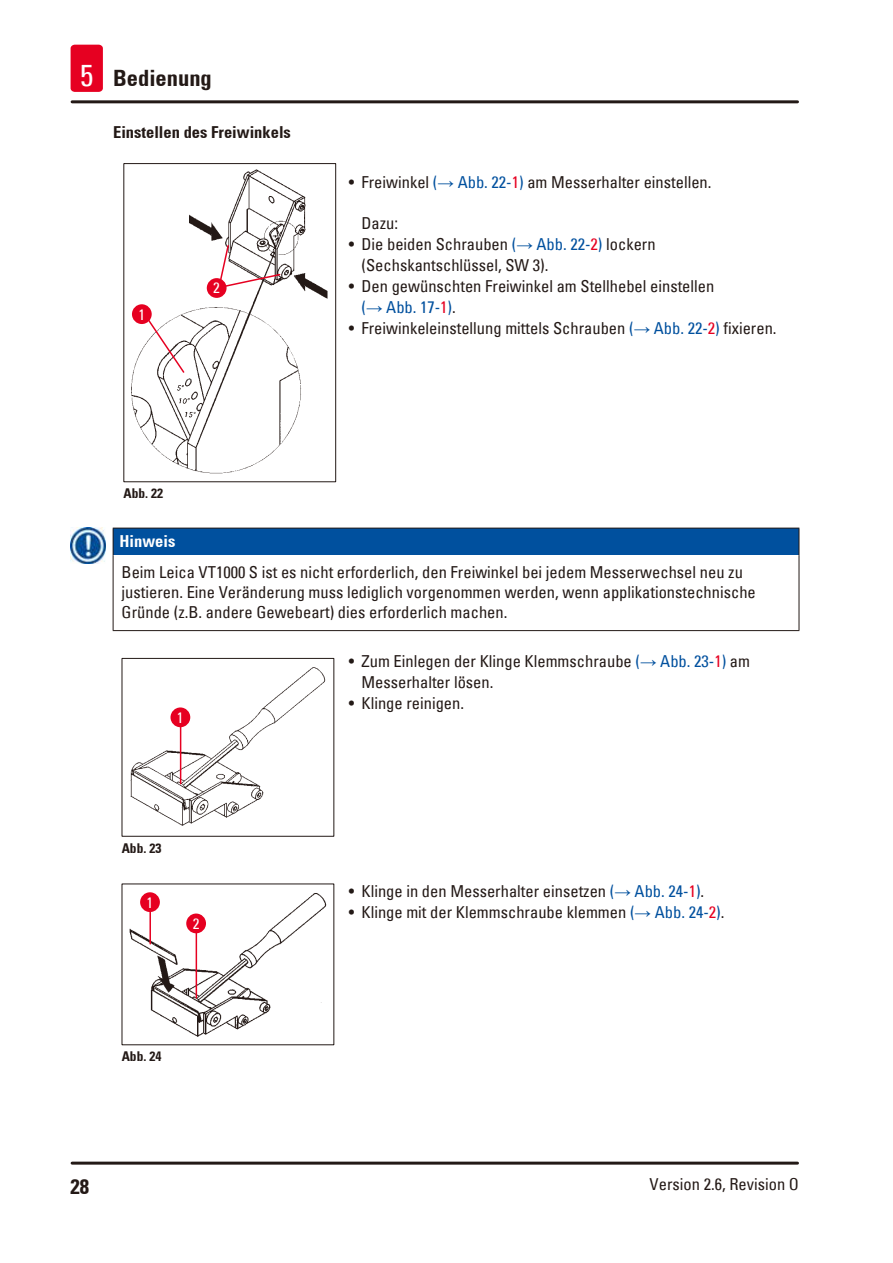
<style>
.page{position:relative;width:893px;height:1263px;background:#fff}
.page>*{position:absolute;margin:0;border:0;box-sizing:border-box;transform-origin:0 0}
.t1{font:700 condensed 22.5px "Univers";color:#231916}
.t2{font:700 condensed 21px "Univers";color:#231916}
.Source_of_danger{font:condensed 16.5px/20.9px "Univers";color:#231916}
.Subheading{font:700 condensed 16.5px "Univers";color:#231916}
.Signalword__no_use_a{font:700 condensed 16.5px "Univers";color:#fff}
.t3{font:condensed 15px "Univers";color:#fff}
.t4{font:700 condensed 13.5px "Univers";color:#231916}
.s1{font-weight:400;font-size:30px;color:#fff}
.s2{color:#00509e}
.s3{font-family:"Arial";font-stretch:normal;color:#00509e}
.s4{color:#e60021}
</style>
<div class="page">
<hr style="left:72px;top:1161px;width:725px;height:3px;background:#231916">
<hr style="left:72px;top:100px;width:725px;height:3px;background:#231916">
<div style="left:71px;top:45px;width:32px;height:47px;background:#e60021;border-radius:4px"></div>
<img style="left:123px;top:163px;width:213px;height:319px">
<div style="left:132px;top:304px;width:20px;height:20px;background:#e60021;border-radius:50%"></div>
<svg style="left:145px;top:316px;width:41px;height:58px"></svg>
<div style="left:207px;top:278px;width:20px;height:20px;background:#e60021;border-radius:50%"></div>
<svg style="left:219px;top:244px;width:62px;height:44px"></svg>
<div style="left:113px;top:528px;width:686px;height:27px;background:#00509e"></div>
<hr style="left:113px;top:555px;width:1px;height:75px;background:#231916">
<hr style="left:799px;top:555px;width:1px;height:75px;background:#231916">
<hr style="left:113px;top:630px;width:686px;height:1px;background:#231916">
<hr style="left:113px;top:528px;width:686px;height:1px;background:#231916">
<svg style="left:113px;top:528px;width:1px;height:27px"></svg>
<svg style="left:799px;top:528px;width:1px;height:27px"></svg>
<img style="left:71px;top:528px;width:34px;height:36px">
<div style="left:122px;top:658px;width:212px;height:179px;border:1px solid #231916"></div>
<img style="left:130px;top:667px;width:196px;height:159px">
<hr style="left:180px;top:726px;width:1px;height:58px;background:#e60021">
<div style="left:171px;top:707px;width:19px;height:20px;background:#e60021;border-radius:50%"></div>
<img style="left:122px;top:890px;width:205px;height:150px">
<hr style="left:149px;top:910px;width:2px;height:34px;background:#e60021">
<div style="left:140px;top:892px;width:20px;height:20px;background:#e60021;border-radius:50%"></div>
<hr style="left:196px;top:932px;width:1px;height:66px;background:#e60021">
<div style="left:186px;top:913px;width:20px;height:20px;background:#e60021;border-radius:50%"></div>
<h1 class="t1" style="left:80px;top:65px;width:133px"><span class="s1">5</span> Bedienung</h1>
<p class="Subheading" style="left:113px;top:122px;width:179px">Einstellen des Freiwinkels</p>
<p class="t3" style="left:138px;top:305px;width:8px">1</p>
<p class="t3" style="left:213px;top:279px;width:8px">2</p>
<p class="Source_of_danger" style="left:349px;top:171px;width:364px">• Freiwinkel <span class="s2">(</span><span class="s3">→</span> <span class="s2">Abb. 22‑</span><span class="s4">1</span><span class="s2">)</span> am Messerhalter einstellen.</p>
<p class="Source_of_danger" style="left:361px;top:213px;width:38px">Dazu:</p>
<p class="Source_of_danger" style="left:361px;top:234px;width:296px;text-indent:-13px">• Die beiden Schrauben <span class="s2">(</span><span class="s3">→</span> <span class="s2">Abb. 22‑</span><span class="s4">2</span><span class="s2">)</span> lockern (Sechskantschlüssel, SW 3).</p>
<p class="Source_of_danger" style="left:361px;top:275px;width:354px;text-indent:-13px">• Den gewünschten Freiwinkel am Stellhebel einstellen <span class="s2">(</span><span class="s3">→</span> <span class="s2">Abb. 17‑</span><span class="s4">1</span><span class="s2">)</span>.</p>
<p class="Source_of_danger" style="left:349px;top:317px;width:429px">• Freiwinkeleinstellung mittels Schrauben <span class="s2">(</span><span class="s3">→</span> <span class="s2">Abb. 22‑</span><span class="s4">2</span><span class="s2">)</span> fixieren.</p>
<p class="t4" style="left:123px;top:485px;width:41px">Abb. 22</p>
<p class="Signalword__no_use_a" style="left:119px;top:531px;width:57px">Hinweis</p>
<p class="Source_of_danger" style="left:122px;top:562px;width:636px;line-height:19.8px">Beim Leica VT1000 S ist es nicht erforderlich, den Freiwinkel bei jedem Messerwechsel neu zu justieren. Eine Veränderung muss lediglich vorgenommen werden, wenn applikationstechnische<br>Gründe (z.B. andere Gewebeart) dies erforderlich machen.</p>
<p class="t3" style="left:177px;top:708px;width:8px">1</p>
<p class="t4" style="left:122px;top:840px;width:41px">Abb. 23</p>
<p class="t3" style="left:147px;top:893px;width:8px">1</p>
<p class="t3" style="left:193px;top:914px;width:8px">2</p>
<p class="t4" style="left:122px;top:1048px;width:41px">Abb. 24</p>
<p class="Source_of_danger" style="left:361px;top:651px;width:390px;text-indent:-13px">• Zum Einlegen der Klinge Klemmschraube <span class="s2">(</span><span class="s3">→</span> <span class="s2">Abb. 23‑</span><span class="s4">1</span><span class="s2">)</span> am<br>Messerhalter lösen.</p>
<p class="Source_of_danger" style="left:349px;top:692px;width:117px">• Klinge reinigen.</p>
<p class="Source_of_danger" style="left:349px;top:880px;width:357px">• Klinge in den Messerhalter einsetzen <span class="s2">(</span><span class="s3">→</span> <span class="s2">Abb. 24‑</span><span class="s4">1</span><span class="s2">)</span>.</p>
<p class="Source_of_danger" style="left:349px;top:901px;width:377px">• Klinge mit der Klemmschraube klemmen <span class="s2">(</span><span class="s3">→</span> <span class="s2">Abb. 24‑</span><span class="s4">2</span><span class="s2">)</span>.</p>
<p class="t2" style="left:71px;top:1173px;width:20px">28</p>
<p class="Source_of_danger" style="left:650px;top:1173px;width:151px">Version 2.6, Revision O</p>
</div>
